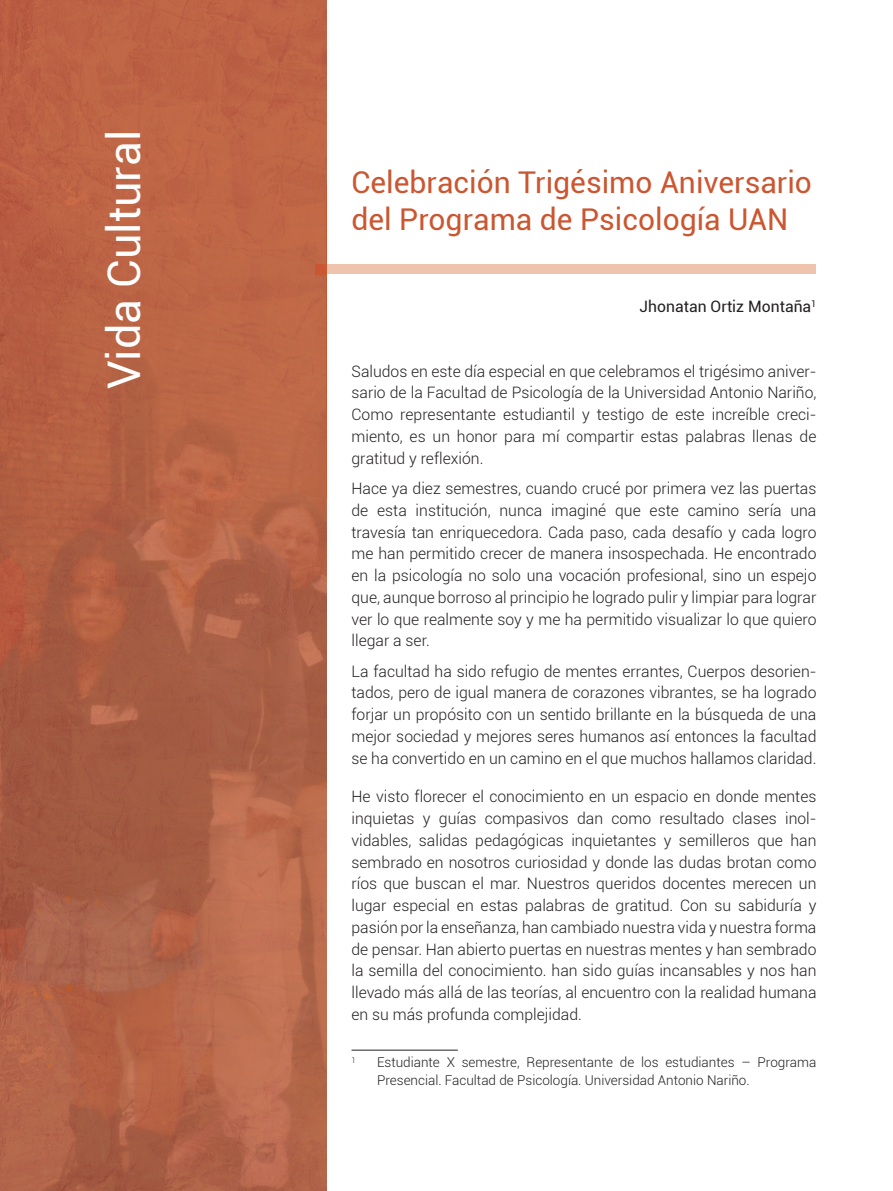
<style>
.page{position:relative;width:893px;height:1191px;background:#fff}
.page>*{position:absolute;margin:0;border:0;box-sizing:border-box;transform-origin:0 0}
.t1{font:45px "Roboto";color:#fff}
.t2{font:30px/37.5px "Roboto";color:#cb5630}
.t3{font:300 15.75px/21.8px "Roboto";color:#231f20;text-align:justify}
.t4{font:15.75px "Roboto";color:#231f20}
.t5{font:300 13.5px/17.2px "Roboto";color:#231f20}
.t6{font:300 7.8px "Roboto";color:#231f20}
</style>
<div class="page">
<div style="left:0;top:0;width:46px;height:181px;background:#bb5f44"></div>
<div style="left:46px;top:0;width:280px;height:181px;background:#be6546"></div>
<hr style="left:351px;top:1049px;width:107px;height:1px;background:#231f20">
<div style="left:326px;top:264px;width:490px;height:10px;background:#efc4af"></div>
<img style="left:0;top:181px;width:326px;height:1010px">
<svg style="left:316px;top:264px;width:10px;height:10px"></svg>
<h1 class="t1" style="left:93px;top:389px;width:261px;rotate:-90deg">Vida Cultural</h1>
<h2 class="t2" style="left:351px;top:162px;width:462px">Celebración Trigésimo Aniversario del Programa de Psicología UAN</h2>
<p class="t4" style="left:640px;top:296px;width:178px">Jhonatan Ortiz Montaña<sup>1</sup></p>
<p class="t3" style="left:351px;top:360px;width:466px">Saludos en este día especial en que celebramos el trigésimo aniver&shy;sario de la Facultad de Psicología de la Universidad Antonio Nariño, Como representante estudiantil y testigo de este increíble creci&shy;miento, es un honor para mí compartir estas palabras llenas de gratitud y reflexión.</p>
<p class="t3" style="left:351px;top:477px;width:466px">Hace ya diez semestres, cuando crucé por primera vez las puertas de esta institución, nunca imaginé que este camino sería una travesía tan enriquecedora. Cada paso, cada desafío y cada logro me han permitido crecer de manera insospechada. He encontrado en la psicología no solo una vocación profesional, sino un espejo que, aunque borroso al principio he logrado pulir y limpiar para lograr ver lo que realmente soy y me ha permitido visualizar lo que quiero llegar a ser.</p>
<p class="t3" style="left:351px;top:659px;width:466px">La facultad ha sido refugio de mentes errantes, Cuerpos desorien&shy;tados, pero de igual manera de corazones vibrantes, se ha logrado forjar un propósito con un sentido brillante en la búsqueda de una mejor sociedad y mejores seres humanos así entonces la facultad se ha convertido en un camino en el que muchos hallamos claridad.</p>
<p class="t3" style="left:351px;top:785px;width:466px">He visto florecer el conocimiento en un espacio en donde mentes inquietas y guías compasivos dan como resultado clases inol&shy;vidables, salidas pedagógicas inquietantes y semilleros que han sembrado en nosotros curiosidad y donde las dudas brotan como ríos que buscan el mar. Nuestros queridos docentes merecen un lugar especial en estas palabras de gratitud. Con su sabiduría y pasión por la enseñanza, han cambiado nuestra vida y nuestra forma de pensar. Han abierto puertas en nuestras mentes y han sembrado la semilla del conocimiento. han sido guías incansables y nos han llevado más allá de las teorías, al encuentro con la realidad humana en su más profunda complejidad.</p>
<p class="t6" style="left:351px;top:1054px;width:6px">1</p>
<p class="t5" style="left:377px;top:1053px;width:441px">Estudiante X semestre, Representante de los estudiantes – Programa<br>Presencial. Facultad de Psicología. Universidad Antonio Nariño.</p>
</div>
